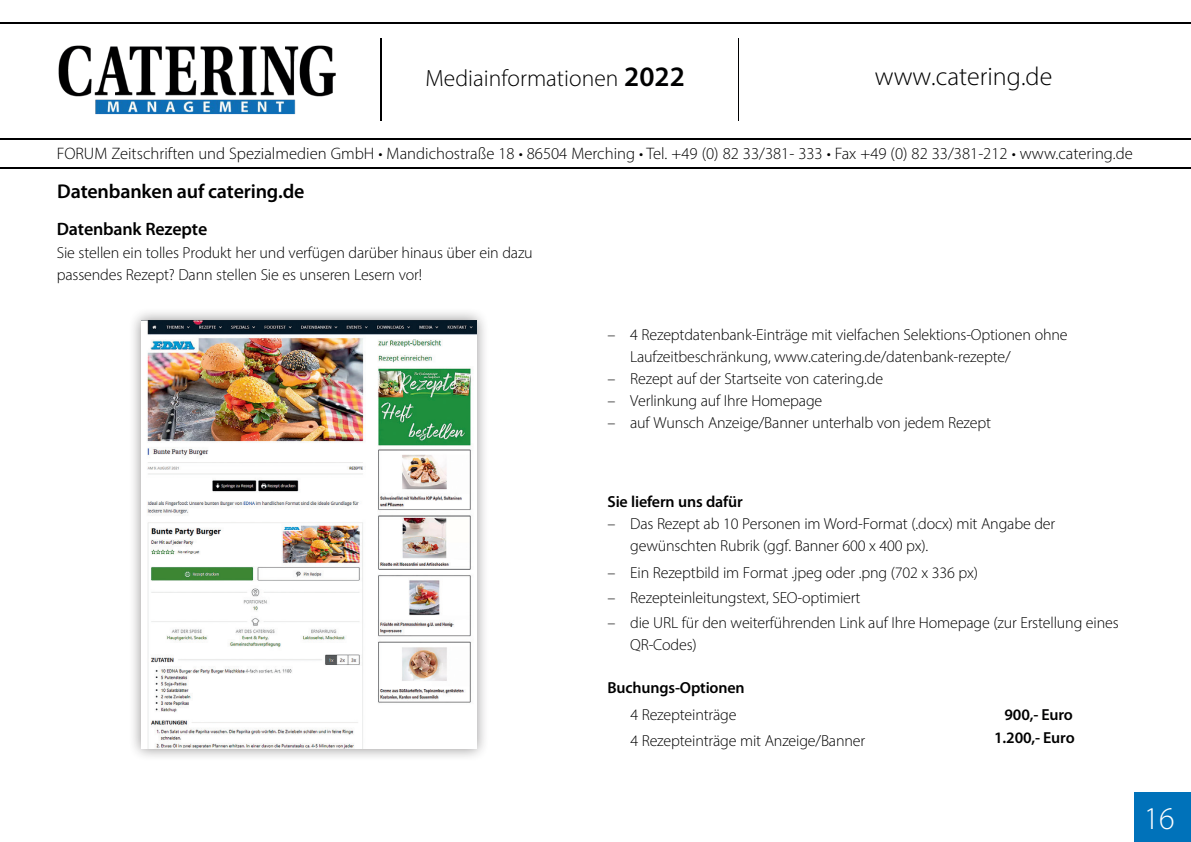
<style>
.page{position:relative;width:1191px;height:842px;background:#fff}
.page>*{position:absolute;margin:0;border:0;box-sizing:border-box;transform-origin:0 0}
.t1{font:300 31.8px "Myriad Pro";color:#fff}
.t2{font:300 26px "Myriad Pro";color:#000001}
.t3{font:300 23.6px "Myriad Pro";color:#000001}
.t4{font:600 20px "Myriad Pro";letter-spacing:-.01em;color:#000001}
.t5{font:600 18px "Myriad Pro";letter-spacing:-.01em;color:#000001}
.t6{font:300 16.6px "Myriad Pro";color:#000001}
.t7{font:300 16px/22px "Myriad Pro";letter-spacing:-.01em;color:#000001}
.t8{font:600 16px/23.2px "Myriad Pro";letter-spacing:-.01em;color:#000001;text-align:center}
.s1{font-weight:600;font-size:28.2px}
</style>
<div class="page">
<div style="left:1134px;top:793px;width:57px;height:49px;background:#0072ba"></div>
<hr style="left:0;top:22px;width:1191px;height:1px;background:#000001">
<hr style="left:0;top:138px;width:1191px;height:1px;background:#000001">
<hr style="left:0;top:167px;width:1191px;height:1px;background:#000001">
<hr style="left:381px;top:38px;width:1px;height:82px;background:#000001">
<hr style="left:738px;top:38px;width:1px;height:82px;background:#000001">
<img style="left:58px;top:45px;width:278px;height:70px">
<div style="left:129px;top:307px;width:360px;height:454px;background:#231f20;opacity:.5"></div>
<img style="left:142px;top:320px;width:334px;height:428px">
<h3 class="t3" style="left:426px;top:64px;width:261px">Mediainformationen <span class="s1">2022</span></h3>
<h2 class="t2" style="left:875px;top:61px;width:179px">www.catering.de</h2>
<p class="t6" style="left:57px;top:143px;width:1077px">FORUM Zeitschriften und Spezialmedien GmbH • Mandichostraße 18 • 86504 Merching • Tel. +49 (0) 82 33/381- 333 • Fax +49 (0) 82 33/381-212 • www.catering.de</p>
<p class="t4" style="left:57px;top:179px;width:249px">Datenbanken auf catering.de</p>
<p class="t5" style="left:57px;top:218px;width:152px">Datenbank Rezepte</p>
<p class="t7" style="left:57px;top:242px;width:477px">Sie stellen ein tolles Produkt her und verfügen darüber hinaus über ein dazu passendes Rezept? Dann stellen Sie es unseren Lesern vor!</p>
<p class="t7" style="left:630px;top:324px;width:439px;text-indent:-23px">– 4 Rezeptdatenbank-Einträge mit vielfachen Selektions-Optionen ohne<br>Laufzeitbeschränkung, www.catering.de/datenbank-rezepte/</p>
<p class="t7" style="left:607px;top:368px;width:277px">– Rezept auf der Startseite von catering.de</p>
<p class="t7" style="left:607px;top:390px;width:216px">– Verlinkung auf Ihre Homepage</p>
<p class="t7" style="left:607px;top:412px;width:385px">– auf Wunsch Anzeige/Banner unterhalb von jedem Rezept</p>
<p class="t8" style="left:607px;top:489px;width:137px">Sie liefern uns dafür</p>
<p class="t7" style="left:630px;top:512px;width:426px;text-indent:-23px">– Das Rezept ab 10 Personen im Word-Format (.docx) mit Angabe der gewünschten Rubrik (ggf. Banner 600 x 400 px).</p>
<p class="t7" style="left:607px;top:562px;width:372px">– Ein Rezeptbild im Format .jpeg oder .png (702 x 336 px)</p>
<p class="t7" style="left:607px;top:587px;width:254px">– Rezepteinleitungstext, SEO-optimiert</p>
<p class="t7" style="left:630px;top:611px;width:490px;text-indent:-23px">– die URL für den weiterführenden Link auf Ihre Homepage (zur Erstellung eines<br>QR-Codes)</p>
<p class="t8" style="left:607px;top:675px;width:139px">Buchungs-Optionen</p>
<p class="t7" style="left:630px;top:702px;width:236px;line-height:26px">4 Rezepteinträge<br>4 Rezepteinträge mit Anzeige/Banner</p>
<p class="t8" style="left:994px;top:702px;width:82px">900,- Euro<br>1.200,- Euro</p>
<h1 class="t1" style="left:1143px;top:799px;width:33px">16</h1>
</div>
